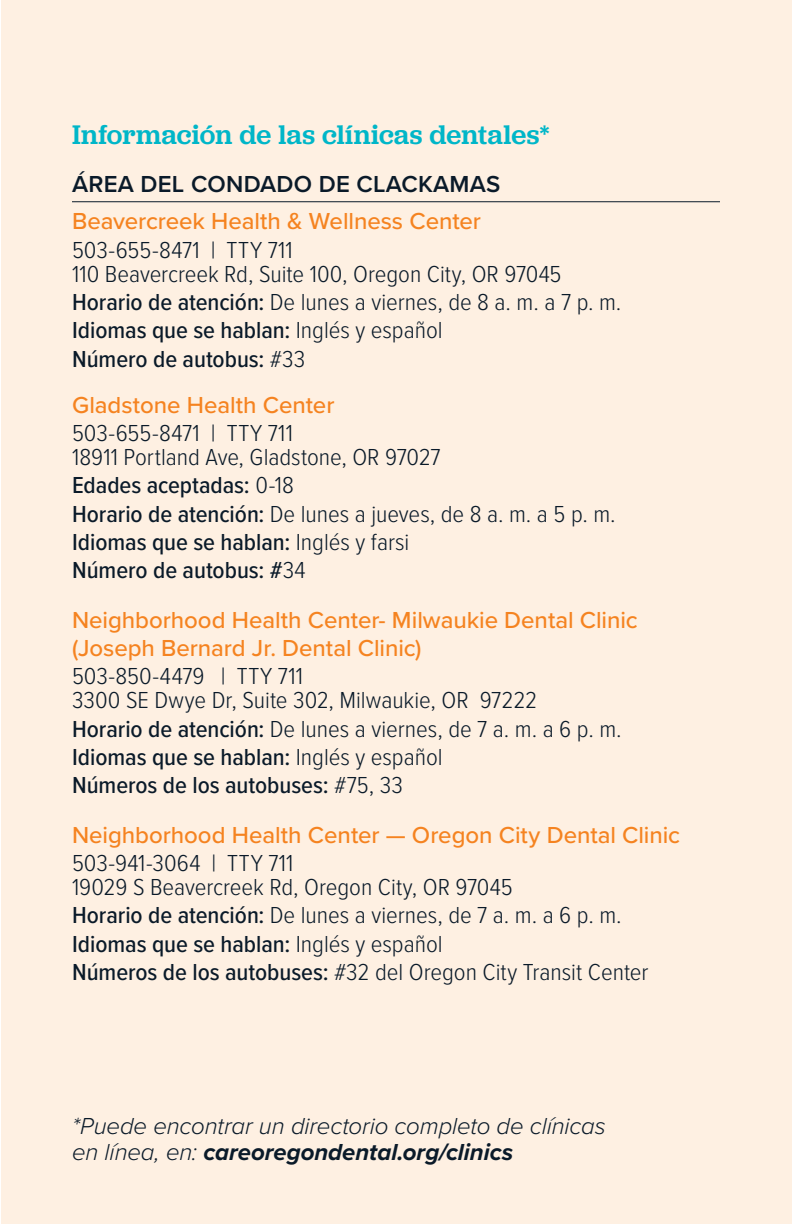
<style>
.page{position:relative;width:792px;height:1224px;background:#fff}
.page>*{position:absolute;margin:0;border:0;box-sizing:border-box;transform-origin:0 0}
.heads{font:500 28px "Jubilat";letter-spacing:.005em;color:#00b6c8}
.new_clinic_address_i{font:300 24px/24px "Proxima Nova Cond";color:#0a1a29;scale:1.05 1}
.new_clinic_address_i-2{font:500 24px "Proxima Nova Cond";color:#0a1a29;scale:1.05 1}
.clinic{font:500 24px/28px "Proxima Nova";letter-spacing:-.005em;color:#f58320}
.text{font:italic 300 24px/26px "Proxima Nova";letter-spacing:-.005em;color:#0a1a29}
.clinic-less_space{font:500 24px "Proxima Nova";letter-spacing:-.005em;color:#f58320}
.county{font:600 24px "Proxima Nova";letter-spacing:.01em;color:#0a1a29}
.s1{font-weight:500}
.s2{font-weight:300}
.s3{font-weight:700}
</style>
<div class="page">
<div style="left:1px;top:0;width:791px;height:1224px;background:#fef0e2"></div>
<hr style="left:72px;top:201px;width:648px;height:1px;background:#0a1a29">
<p class="heads" style="left:72px;top:117px;width:479px">Información de las clínicas dentales*</p>
<p class="county" style="left:72px;top:167px;width:430px">ÁREA DEL CONDADO DE CLACKAMAS</p>
<p class="clinic-less_space" style="left:72px;top:204px;width:411px">Beavercreek Health &amp; Wellness Center</p>
<p class="new_clinic_address_i" style="left:72px;top:237px;width:468px">503-655-8471 | TTY 711<br>110 Beavercreek Rd, Suite 100, Oregon City, OR 97045</p>
<p class="new_clinic_address_i" style="left:72px;top:289px;width:525px"><span class="s1">Horario de atención:</span> De lunes a viernes, de 8 a. m. a 7 p. m.</p>
<p class="new_clinic_address_i-2" style="left:72px;top:313px;width:355px">Idiomas que se hablan: <span class="s2">Inglés y español</span></p>
<p class="new_clinic_address_i-2" style="left:72px;top:341px;width:224px">Número de autobus: <span class="s2">#33</span></p>
<p class="clinic" style="left:72px;top:390px;width:264px">Gladstone Health Center</p>
<p class="new_clinic_address_i" style="left:72px;top:420px;width:353px">503-655-8471 | TTY 711<br>18911 Portland Ave, Gladstone, OR 97027</p>
<p class="new_clinic_address_i-2" style="left:72px;top:468px;width:213px">Edades aceptadas: <span class="s2">0-18</span></p>
<p class="new_clinic_address_i" style="left:72px;top:500px;width:519px"><span class="s1">Horario de atención:</span> De lunes a jueves, de 8 a. m. a 5 p. m.</p>
<p class="new_clinic_address_i-2" style="left:72px;top:524px;width:323px">Idiomas que se hablan: <span class="s2">Inglés y farsi</span></p>
<p class="new_clinic_address_i-2" style="left:72px;top:553px;width:224px">Número de autobus: #<span class="s2">34</span></p>
<p class="clinic" style="left:72px;top:605px;width:567px">Neighborhood Health Center- Milwaukie Dental Clinic (Joseph Bernard Jr. Dental Clinic)</p>
<p class="new_clinic_address_i" style="left:72px;top:663px;width:444px">503-850-4479 | TTY 711<br>3300 SE Dwye Dr, Suite 302, Milwaukie, OR 97222</p>
<p class="new_clinic_address_i" style="left:72px;top:715px;width:525px"><span class="s1">Horario de atención:</span> De lunes a viernes, de 7 a. m. a 6 p. m.</p>
<p class="new_clinic_address_i-2" style="left:72px;top:739px;width:355px">Idiomas que se hablan: <span class="s2">Inglés y español</span></p>
<p class="new_clinic_address_i-2" style="left:72px;top:768px;width:317px">Números de los autobuses: <span class="s2">#75, 33</span></p>
<p class="clinic" style="left:72px;top:820px;width:610px">Neighborhood Health Center — Oregon City Dental Clinic</p>
<p class="new_clinic_address_i" style="left:72px;top:850px;width:421px">503-941-3064 | TTY 711<br>19029 S Beavercreek Rd, Oregon City, OR 97045</p>
<p class="new_clinic_address_i" style="left:72px;top:902px;width:525px"><span class="s1">Horario de atención:</span> De lunes a viernes, de 7 a. m. a 6 p. m.</p>
<p class="new_clinic_address_i-2" style="left:72px;top:926px;width:355px">Idiomas que se hablan: <span class="s2">Inglés y español</span></p>
<p class="new_clinic_address_i" style="left:72px;top:959px;width:551px"><span class="s1">Números de los autobuses:</span> #32 del Oregon City Transit Center</p>
<p class="text" style="left:72px;top:1112px;width:535px">*Puede encontrar un directorio completo de clínicas en línea, en: <span class="s3">careoregondental.org/clinics</span></p>
</div>
